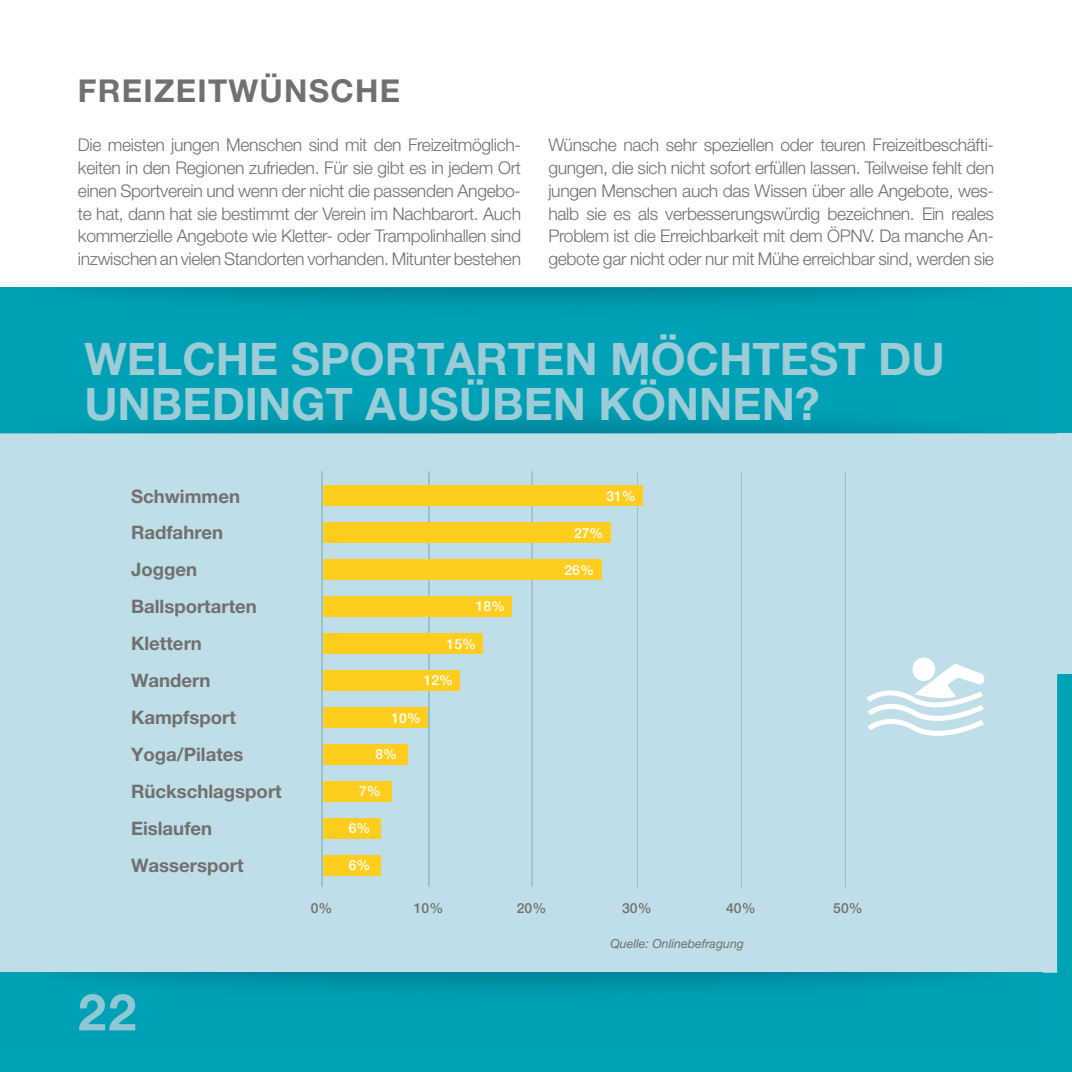
<style>
.page{position:relative;width:1072px;height:1072px;background:#fff}
.page>*{position:absolute;margin:0;border:0;box-sizing:border-box;transform-origin:0 0}
.t1{font:700 50.75px "Helvetica Neue LT Pro";color:#90c7d4}
.t2{font:700 44.98px/45.5px "Helvetica Neue LT Pro";color:#9bccd8}
.t3{font:700 31.5px "Helvetica Neue LT Pro";letter-spacing:.04em;color:#70706f}
.t4{font:700 18.55px/36.9px "Helvetica Neue LT Pro";color:#70706f}
.t5{font:300 17.5px/22.8px "Helvetica Neue LT Pro";letter-spacing:-.02em;color:#70706f;text-align:justify}
.t6{font:500 14px "Helvetica Neue LT Pro";color:#fff}
.t7{font:500 14px "Helvetica Neue LT Pro";color:#70706f}
.t8{font:italic 12.42px "Helvetica Neue LT Pro";color:#70706f}
</style>
<div class="page">
<div style="left:1057px;top:288px;width:14px;height:783px;background:#00a2b6"></div>
<div style="left:0;top:288px;width:1057px;height:783px;background:#00a2b6"></div>
<div style="left:0;top:433px;width:1057px;height:539px;background:#c0dee7"></div>
<div style="left:1057px;top:433px;width:14px;height:240px;background:#c0dee7"></div>
<hr style="left:322px;top:471px;width:1px;height:415px;background:#a4bdc5">
<hr style="left:428px;top:471px;width:1px;height:415px;background:#a4bdc5">
<hr style="left:532px;top:471px;width:1px;height:415px;background:#a4bdc5">
<hr style="left:637px;top:471px;width:1px;height:415px;background:#a4bdc5">
<hr style="left:741px;top:471px;width:1px;height:415px;background:#a4bdc5">
<div style="left:323px;top:781px;width:68px;height:20px;background:#ffcd1d"></div>
<div style="left:323px;top:818px;width:58px;height:20px;background:#ffcd1d"></div>
<div style="left:323px;top:855px;width:58px;height:20px;background:#ffcd1d"></div>
<div style="left:323px;top:744px;width:85px;height:20px;background:#ffcd1d"></div>
<div style="left:323px;top:707px;width:105px;height:21px;background:#ffcd1d"></div>
<div style="left:323px;top:670px;width:137px;height:21px;background:#ffcd1d"></div>
<div style="left:323px;top:633px;width:160px;height:21px;background:#ffcd1d"></div>
<div style="left:323px;top:596px;width:189px;height:21px;background:#ffcd1d"></div>
<div style="left:323px;top:559px;width:279px;height:21px;background:#ffcd1d"></div>
<div style="left:323px;top:522px;width:287px;height:21px;background:#ffcd1d"></div>
<div style="left:323px;top:485px;width:319px;height:21px;background:#ffcd1d"></div>
<div style="left:912px;top:657px;width:23px;height:24px;background:#fff;border-radius:50%"></div>
<svg style="left:866px;top:663px;width:122px;height:77px;background:#d5e9ef"></svg>
<hr style="left:845px;top:471px;width:1px;height:415px;background:#a4bdc5">
<h3 class="t3" style="left:78px;top:71px;width:324px">FREIZEITWÜNSCHE</h3>
<p class="t5" style="left:78px;top:133px;width:444px">Die meisten jungen Menschen sind mit den Freizeitmöglich&shy;keiten in den Regionen zufrieden. Für sie gibt es in jedem Ort einen Sportverein und wenn der nicht die passenden Angebo&shy;te hat, dann hat sie bestimmt der Verein im Nachbarort. Auch kommerzielle Angebote wie Kletter- oder Trampolinhallen sind inzwischen an vielen Standorten vorhanden. Mitunter bestehen</p>
<p class="t5" style="left:548px;top:133px;width:447px">Wünsche nach sehr speziellen oder teuren Freizeitbeschäfti&shy;gungen, die sich nicht sofort erfüllen lassen. Teilweise fehlt den jungen Menschen auch das Wissen über alle Angebote, wes&shy;halb sie es als verbesserungswürdig bezeichnen. Ein reales Problem ist die Erreichbarkeit mit dem ÖPNV. Da manche An&shy;gebote gar nicht oder nur mit Mühe erreichbar sind, werden sie</p>
<h2 class="t2" style="left:84px;top:335px;width:861px">WELCHE SPORTARTEN MÖCHTEST DU<br>UNBEDINGT AUSÜBEN KÖNNEN?</h2>
<p class="t4" style="left:131px;top:477px;width:111px">Schwimmen</p>
<p class="t4" style="left:131px;top:514px;width:94px">Radfahren</p>
<p class="t4" style="left:131px;top:551px;width:68px">Joggen</p>
<p class="t4" style="left:131px;top:588px;width:127px">Ballsportarten<br>Klettern</p>
<p class="t4" style="left:131px;top:661px;width:81px">Wandern</p>
<p class="t4" style="left:131px;top:698px;width:106px">Kampfsport</p>
<p class="t4" style="left:131px;top:735px;width:114px">Yoga/Pilates</p>
<p class="t4" style="left:131px;top:772px;width:152px">Rückschlagsport<br>Eislaufen</p>
<p class="t4" style="left:131px;top:846px;width:114px">Wassersport</p>
<h1 class="t1" style="left:78px;top:980px;width:60px">22</h1>
<p class="t6" style="left:606px;top:487px;width:31px">31%</p>
<p class="t6" style="left:476px;top:598px;width:31px">18%</p>
<p class="t6" style="left:446px;top:635px;width:31px">15%</p>
<p class="t6" style="left:424px;top:672px;width:31px">12%</p>
<p class="t6" style="left:391px;top:709px;width:31px">10%</p>
<p class="t6" style="left:375px;top:746px;width:23px">8%</p>
<p class="t6" style="left:359px;top:783px;width:23px">7%</p>
<p class="t6" style="left:349px;top:820px;width:23px">6%</p>
<p class="t6" style="left:349px;top:857px;width:23px">6%</p>
<p class="t6" style="left:574px;top:524px;width:31px">27%</p>
<p class="t6" style="left:564px;top:561px;width:31px">26%</p>
<p class="t7" style="left:311px;top:899px;width:23px">0%</p>
<p class="t7" style="left:414px;top:899px;width:31px">10%</p>
<p class="t7" style="left:517px;top:899px;width:31px">20%</p>
<p class="t7" style="left:622px;top:899px;width:31px">30%</p>
<p class="t7" style="left:726px;top:899px;width:31px">40%</p>
<p class="t8" style="left:610px;top:935px;width:135px">Quelle: Onlinebefragung</p>
<p class="t7" style="left:833px;top:899px;width:31px">50%</p>
</div>
